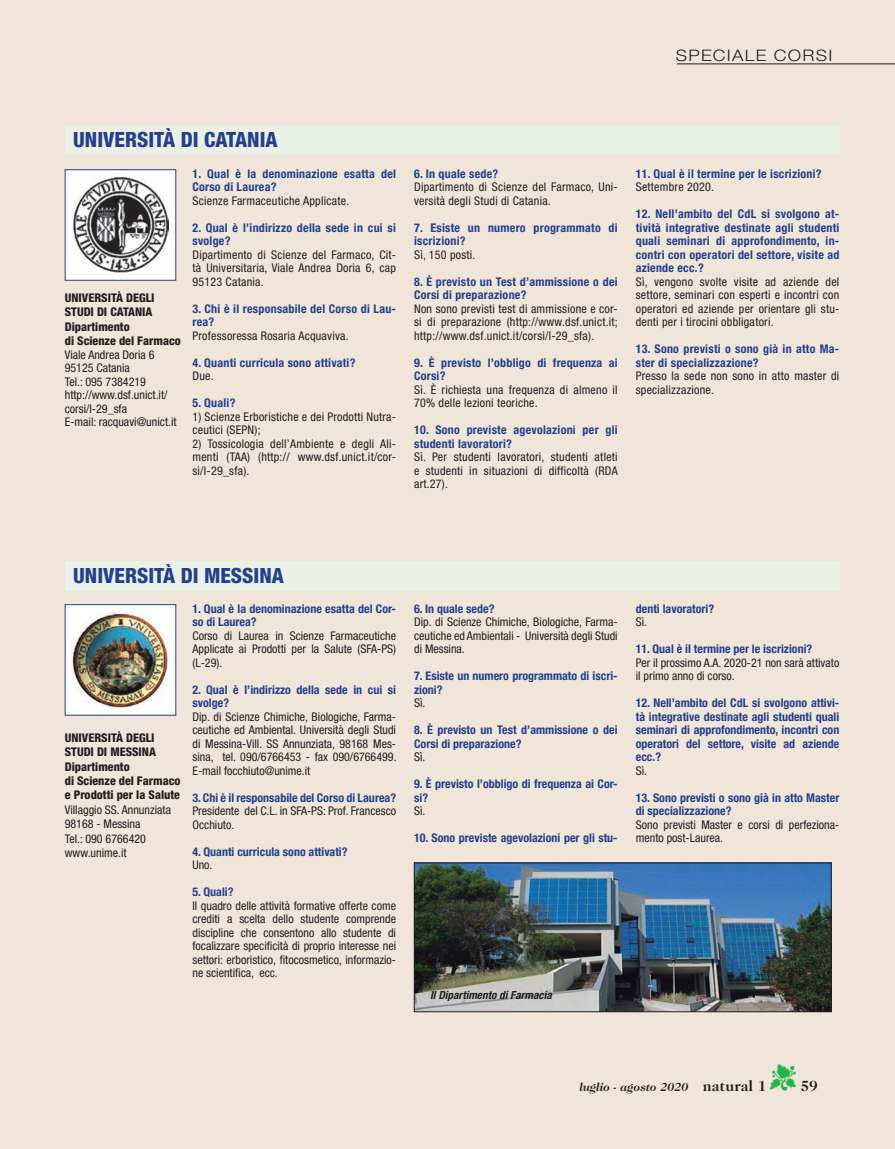
<style>
.page{position:relative;width:895px;height:1149px;background:#fff}
.page>*{position:absolute;margin:0;border:0;box-sizing:border-box;transform-origin:0 0}
.t1{font:800 condensed 21px "Helvetica Neue LT Std";color:#253f8e}
.t2{font:300 15.9px "Helvetica Neue LT Std";letter-spacing:.07em;color:#231f20;scale:1.14 1}
.t3{font:700 15px "Caslon 224 IT Cby BT";color:#231f20}
.tex{font:condensed 12px/13.5px "Helvetica Neue LT Std";letter-spacing:.02em;color:#231f20;text-align:justify}
.Domande{font:700 condensed 12px/13.5px "Helvetica Neue LT Std";color:#253f8e}
.Domande-2{font:700 condensed 12px/13.5px "Helvetica Neue LT Std";letter-spacing:.02em;color:#253f8e}
.tex-2{font:condensed 12px/13.5px "Helvetica Neue LT Std";color:#231f20}
.t4{font:800 condensed 12px/14.4px "Helvetica Neue LT Std";color:#231f20}
.t5{font:italic 700 12px "Caslon 224 IT Cby BT";color:#231f20}
.Didascalia{font:italic 700 condensed 11.25px "Helvetica Neue LT Std";color:#231f20}
.s1{color:#23b24b}
.s2{font-style:normal;font-size:15px}
</style>
<div class="page">
<div style="left:0;top:0;width:894px;height:1149px;background:#efe5d9"></div>
<div style="left:65px;top:170px;width:111px;height:110px;background:#fff"></div>
<img style="left:73px;top:177px;width:96px;height:96px">
<div style="left:65px;top:169px;width:111px;height:112px;border:1px solid #253f8e"></div>
<div style="left:65px;top:126px;width:774px;height:29px;background:#e9f0e6"></div>
<div style="left:65px;top:605px;width:111px;height:110px;background:#fff"></div>
<img style="left:71px;top:611px;width:98px;height:99px">
<div style="left:65px;top:604px;width:111px;height:112px;border:1px solid #253f8e"></div>
<div style="left:65px;top:562px;width:774px;height:29px;background:#e9f0e6"></div>
<hr style="left:676px;top:64px;width:218px;height:1px;background:#231f20">
<img style="left:415px;top:865px;width:414px;height:145px">
<div style="left:413px;top:863px;width:418px;height:149px;border:1px solid #231f20"></div>
<p class="t2" style="left:675px;top:45px;width:139px">SPECIALE CORSI</p>
<p class="t1" style="left:73px;top:127px;width:206px">UNIVERSITÀ DI CATANIA</p>
<p class="t4" style="left:65px;top:290px;width:91px">UNIVERSITÀ DEGLI<br>STUDI DI CATANIA</p>
<p class="t4" style="left:65px;top:319px;width:66px">Dipartimento</p>
<p class="t4" style="left:65px;top:333px;width:117px">di Scienze del Farmaco</p>
<p class="tex-2" style="left:65px;top:347px;width:91px">Viale Andrea Doria 6<br>95125 Catania</p>
<p class="tex-2" style="left:65px;top:374px;width:83px">Tel.: 095 7384219</p>
<p class="tex-2" style="left:65px;top:388px;width:104px">http://www.dsf.unict.it/ corsi/l-29_sfa</p>
<p class="tex-2" style="left:65px;top:415px;width:113px">E-mail: racquavi@unict.it</p>
<p class="Domande-2" style="left:192px;top:167px;width:205px">1. Qual è la denominazione esatta del<br>Corso di Laurea?</p>
<p class="tex" style="left:192px;top:194px;width:158px">Scienze Farmaceutiche Applicate.</p>
<p class="Domande-2" style="left:192px;top:221px;width:205px">2. Qual è l’indirizzo della sede in cui si svolge?</p>
<p class="tex" style="left:192px;top:248px;width:205px">Dipartimento di Scienze del Farmaco, Cit&shy;tà Universitaria, Viale Andrea Doria 6, cap 95123 Catania.</p>
<p class="Domande-2" style="left:192px;top:302px;width:205px">3. Chi è il responsabile del Corso di Lau&shy;rea?</p>
<p class="tex" style="left:192px;top:329px;width:158px">Professoressa Rosaria Acquaviva.</p>
<p class="Domande-2" style="left:192px;top:356px;width:164px">4. Quanti curricula sono attivati?</p>
<p class="tex" style="left:192px;top:369px;width:23px">Due.</p>
<p class="Domande" style="left:192px;top:396px;width:44px">5. Quali?</p>
<p class="tex" style="left:192px;top:410px;width:205px">1) Scienze Erboristiche e dei Prodotti Nutra&shy;ceutici (SEPN);</p>
<p class="tex" style="left:192px;top:437px;width:205px">2) Tossicologia dell’Ambiente e degli Ali&shy;menti (TAA) (http:// www.dsf.unict.it/cor&shy;si/l-29_sfa).</p>
<p class="Domande-2" style="left:414px;top:167px;width:86px">6. In quale sede?</p>
<p class="tex" style="left:414px;top:180px;width:205px">Dipartimento di Scienze del Farmaco, Uni&shy;versità degli Studi di Catania.</p>
<p class="Domande-2" style="left:414px;top:221px;width:205px">7. Esiste un numero programmato di iscrizioni?</p>
<p class="tex" style="left:414px;top:248px;width:63px">Sì, 150 posti.</p>
<p class="Domande-2" style="left:414px;top:275px;width:205px">8. È previsto un Test d’ammissione o dei<br>Corsi di preparazione?</p>
<p class="tex" style="left:414px;top:302px;width:205px">Non sono previsti test di ammissione e cor&shy;si di preparazione (http://www.dsf.unict.it; http://www.dsf.unict.it/corsi/l-29_sfa).</p>
<p class="Domande-2" style="left:414px;top:356px;width:205px">9. È previsto l’obbligo di frequenza ai<br>Corsi?</p>
<p class="tex" style="left:414px;top:383px;width:205px">Sì. È richiesta una frequenza di almeno il<br>70% delle lezioni teoriche.</p>
<p class="Domande-2" style="left:414px;top:423px;width:205px">10. Sono previste agevolazioni per gli studenti lavoratori?</p>
<p class="tex" style="left:414px;top:450px;width:205px">Sì. Per studenti lavoratori, studenti atleti e studenti in situazioni di difficoltà (RDA art.27).</p>
<p class="Domande-2" style="left:635px;top:167px;width:187px">11. Qual è il termine per le iscrizioni?</p>
<p class="tex" style="left:635px;top:180px;width:80px">Settembre 2020.</p>
<p class="Domande" style="left:635px;top:207px;width:205px;text-align:justify">12. Nell’ambito del CdL si svolgono at&shy;tività integrative destinate agli studenti quali seminari di approfondimento, in&shy;contri con operatori del settore, visite ad aziende ecc.?</p>
<p class="tex" style="left:635px;top:275px;width:205px">Sì, vengono svolte visite ad aziende del settore, seminari con esperti e incontri con operatori ed aziende per orientare gli stu&shy;denti per i tirocini obbligatori.</p>
<p class="Domande-2" style="left:635px;top:342px;width:205px">13. Sono previsti o sono già in atto Ma&shy;ster di specializzazione?</p>
<p class="tex" style="left:635px;top:369px;width:205px">Presso la sede non sono in atto master di specializzazione.</p>
<p class="t1" style="left:73px;top:563px;width:212px">UNIVERSITÀ DI MESSINA</p>
<p class="t4" style="left:65px;top:730px;width:91px">UNIVERSITÀ DEGLI</p>
<p class="t4" style="left:65px;top:745px;width:93px">STUDI DI MESSINA</p>
<p class="t4" style="left:65px;top:759px;width:66px">Dipartimento</p>
<p class="t4" style="left:65px;top:773px;width:117px">di Scienze del Farmaco</p>
<p class="t4" style="left:65px;top:788px;width:117px">e Prodotti per la Salute</p>
<p class="tex-2" style="left:65px;top:803px;width:108px">Villaggio SS. Annunziata</p>
<p class="tex-2" style="left:65px;top:817px;width:77px">98168 - Messina</p>
<p class="tex-2" style="left:65px;top:832px;width:83px">Tel.: 090 6766420</p>
<p class="tex-2" style="left:65px;top:846px;width:63px">www.unime.it</p>
<p class="Domande" style="left:192px;top:602px;width:205px">1. Qual è la denominazione esatta del Cor&shy;so di Laurea?</p>
<p class="tex" style="left:192px;top:629px;width:205px">Corso di Laurea in Scienze Farmaceutiche Applicate ai Prodotti per la Salute (SFA-PS) (L-29).</p>
<p class="Domande" style="left:192px;top:683px;width:205px">2. Qual è l’indirizzo della sede in cui si svolge?</p>
<p class="tex" style="left:192px;top:710px;width:205px">Dip. di Scienze Chimiche, Biologiche, Farma&shy;ceutiche ed Ambiental. Università degli Studi di Messina-Vill. SS Annunziata, 98168 Mes&shy;sina, tel. 090/6766453 - fax 090/6766499.<br>E-mail focchiuto@unime.it</p>
<p class="Domande" style="left:192px;top:791px;width:205px">3. Chi è il responsabile del Corso di Laurea?</p>
<p class="tex-2" style="left:192px;top:804px;width:205px">Presidente del C.L. in SFA-PS: Prof. Francesco<br>Occhiuto.</p>
<p class="Domande" style="left:192px;top:845px;width:156px">4. Quanti curricula sono attivati?</p>
<p class="tex" style="left:192px;top:858px;width:21px">Uno.</p>
<p class="Domande" style="left:192px;top:885px;width:43px">5. Quali?</p>
<p class="tex" style="left:192px;top:899px;width:205px">Il quadro delle attività formative offerte come crediti a scelta dello studente comprende discipline che consentono allo studente di focalizzare specificità di proprio interesse nei settori: erboristico, fitocosmetico, informazio&shy;ne scientifica, ecc.</p>
<p class="Domande" style="left:414px;top:602px;width:82px">6. In quale sede?</p>
<p class="tex" style="left:414px;top:615px;width:205px">Dip. di Scienze Chimiche, Biologiche, Farma&shy;ceutiche ed Ambientali - Università degli Studi di Messina.</p>
<p class="Domande" style="left:414px;top:669px;width:205px">7. Esiste un numero programmato di iscri&shy;zioni?</p>
<p class="tex" style="left:414px;top:696px;width:13px">Sì.</p>
<p class="Domande" style="left:414px;top:723px;width:205px">8. È previsto un Test d’ammissione o dei<br>Corsi di preparazione?</p>
<p class="tex" style="left:414px;top:750px;width:13px">Sì.</p>
<p class="Domande" style="left:414px;top:777px;width:205px">9. È previsto l’obbligo di frequenza ai Cor&shy;si?</p>
<p class="tex" style="left:414px;top:804px;width:13px">Sì.</p>
<p class="Domande" style="left:414px;top:831px;width:205px">10. Sono previste agevolazioni per gli stu-</p>
<p class="Didascalia" style="left:430px;top:988px;width:123px">Il Dipartimento di Farmacia</p>
<p class="Domande" style="left:635px;top:602px;width:80px">denti lavoratori?</p>
<p class="tex" style="left:635px;top:615px;width:13px">Sì.</p>
<p class="Domande" style="left:635px;top:642px;width:178px">11. Qual è il termine per le iscrizioni?</p>
<p class="tex-2" style="left:635px;top:656px;width:205px">Per il prossimo A.A. 2020-21 non sarà attivato il primo anno di corso.</p>
<p class="Domande" style="left:635px;top:696px;width:205px;text-align:justify">12. Nell’ambito del CdL si svolgono attivi&shy;tà integrative destinate agli studenti quali seminari di approfondimento, incontri con operatori del settore, visite ad aziende ecc.?</p>
<p class="tex" style="left:635px;top:764px;width:13px">Sì.</p>
<p class="Domande" style="left:635px;top:791px;width:205px">13. Sono previsti o sono già in atto Master di specializzazione?</p>
<p class="tex-2" style="left:635px;top:818px;width:205px">Sono previsti Master e corsi di perfeziona&shy;mento post-Laurea.</p>
<p class="t3" style="left:769px;top:1077px;width:49px"><span class="s1">▼</span> 59</p>
<p class="t5" style="left:579px;top:1079px;width:188px">luglio - agosto 2020 <span class="s2">natural 1</span></p>
</div>
